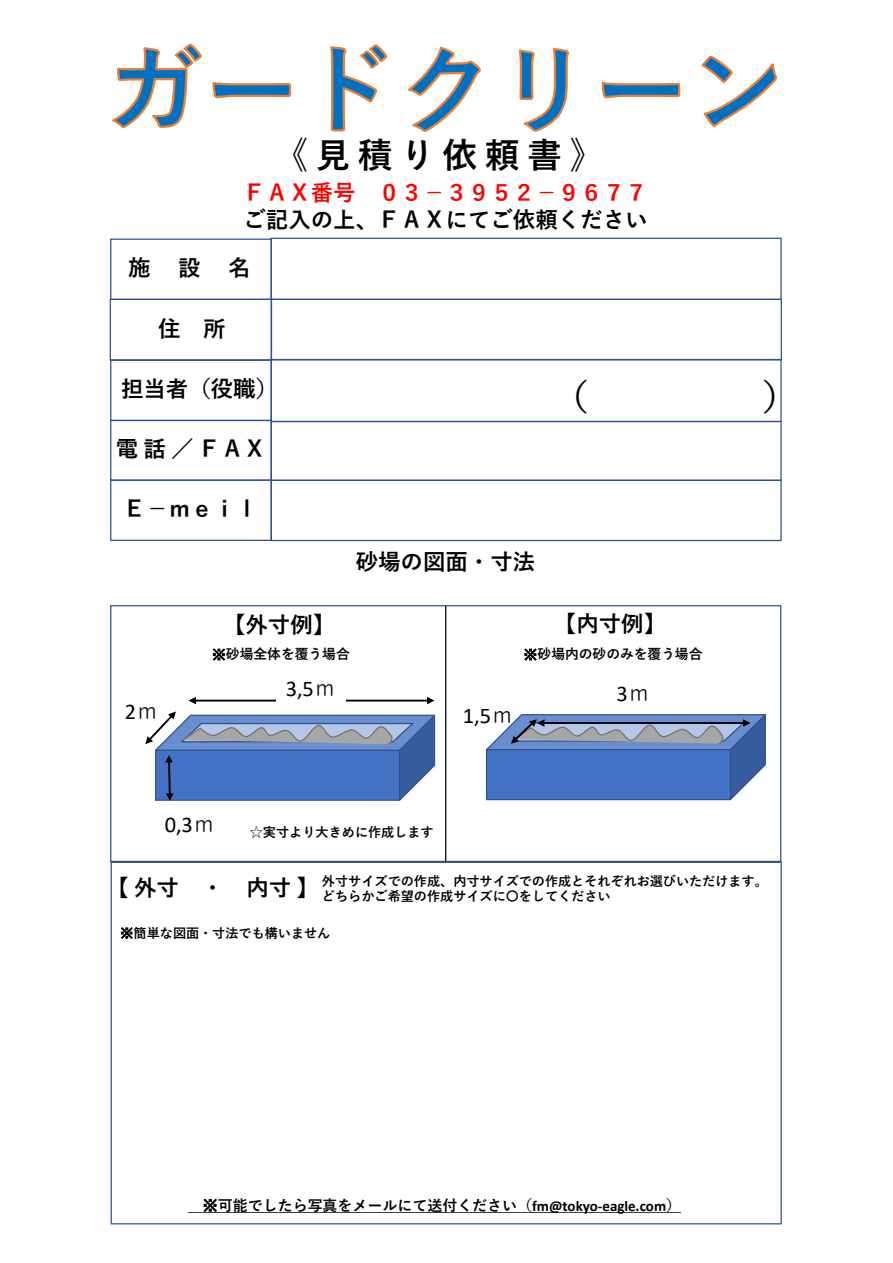
<style>
.page{position:relative;width:893px;height:1263px;background:#fff}
.page>*{position:absolute;margin:0;border:0;box-sizing:border-box;transform-origin:0 0}
.t1{font:700 34.8px "Yu Gothic";letter-spacing:.215em;color:#000}
.t2{font:700 22.5px "Yu Gothic";color:#000}
.t3{font:700 22.5px "Yu Gothic";color:#f00}
.t4{font:22.5px "Calibri";color:#000}
.t5{font:700 15px "Yu Gothic";color:#000}
.t6{font:700 13.8px "Yu Gothic";color:#000}
.t7{font:700 13.2px/15.8px "Yu Gothic";color:#000}
.s1{font-family:"MS Gothic";font-weight:400}
.s2{font-family:"Yu Gothic"}
.s3{font-family:"Calibri"}
</style>
<div class="page">
<svg style="left:112px;top:43px;width:665px;height:89px"></svg>
<div style="left:271px;top:238px;width:511px;height:62px;border:1px solid #2f528f"></div>
<div style="left:110px;top:239px;width:162px;height:61px;border:1px solid #2f528f"></div>
<div style="left:110px;top:360px;width:162px;height:61px;border:1px solid #2f528f"></div>
<div style="left:271px;top:421px;width:511px;height:60px;border:1px solid #2f528f"></div>
<div style="left:110px;top:420px;width:162px;height:61px;border:1px solid #2f528f"></div>
<div style="left:271px;top:480px;width:511px;height:61px;border:1px solid #2f528f"></div>
<div style="left:110px;top:479px;width:162px;height:62px;border:1px solid #2f528f"></div>
<svg style="left:188px;top:1199px;width:493px;height:14px"></svg>
<div style="left:110px;top:605px;width:671px;height:257px;border:1px solid #2f528f"></div>
<hr style="left:445px;top:606px;width:1px;height:255px;background:#000">
<hr style="left:195px;top:700px;width:233px;height:1px;background:#000">
<svg style="left:427px;top:697px;width:7px;height:7px"></svg>
<svg style="left:189px;top:697px;width:7px;height:7px"></svg>
<svg style="left:145px;top:711px;width:291px;height:90px;background:#6c8cc4"></svg>
<div style="left:277px;top:670px;width:69px;height:37px;background:#fff"></div>
<svg style="left:121px;top:927px;width:12px;height:12px"></svg>
<div style="left:271px;top:299px;width:511px;height:61px;border:1px solid #2f528f"></div>
<div style="left:110px;top:299px;width:162px;height:61px;border:1px solid #2f528f"></div>
<svg style="left:486px;top:714px;width:280px;height:87px;background:#6082be"></svg>
<svg style="left:213px;top:648px;width:12px;height:13px"></svg>
<svg style="left:524px;top:648px;width:13px;height:13px"></svg>
<h1 class="t1" style="left:273px;top:135px;width:333px">《見積り依頼書》</h1>
<h2 class="t3" style="left:243px;top:180px;width:406px">ＦＡＸ番号 ０３－３９５２－９６７７</h2>
<h2 class="t2" style="left:243px;top:207px;width:406px">ご記入の上、ＦＡＸにてご依頼ください</h2>
<h2 class="t2" style="left:128px;top:255px;width:124px">施設名</h2>
<h2 class="t2" style="left:158px;top:316px;width:69px">住 所</h2>
<h2 class="t2" style="left:121px;top:376px;width:159px">担当者（役職）</h2>
<h2 class="t2" style="left:116px;top:436px;width:152px">電話／ＦＡＸ</h2>
<h2 class="t2" style="left:124px;top:496px;width:136px">Ｅ－ｍｅｉｌ</h2>
<h2 class="t2" style="left:223px;top:612px;width:114px">【外寸例】</h2>
<h1 class="t1" style="left:553px;top:377px;width:36px">（</h1>
<h1 class="t1" style="left:763px;top:377px;width:36px">）</h1>
<h2 class="t2" style="left:356px;top:549px;width:181px">砂場の図面・寸法</h2>
<h2 class="t2" style="left:554px;top:611px;width:114px">【内寸例】</h2>
<p class="t6" style="left:212px;top:647px;width:139px"><span class="s1">※</span>砂場全体を覆う場合</p>
<p class="t6" style="left:524px;top:647px;width:180px"><span class="s1">※</span>砂場内の砂のみを覆う場合</p>
<h2 class="t4" style="left:125px;top:696px;width:35px">2<span class="s2">ｍ</span></h2>
<h2 class="t4" style="left:286px;top:672px;width:52px">3,5<span class="s2">ｍ</span></h2>
<h2 class="t4" style="left:463px;top:700px;width:52px">1,5<span class="s2">ｍ</span></h2>
<h2 class="t4" style="left:617px;top:678px;width:35px">3<span class="s2">ｍ</span></h2>
<h2 class="t4" style="left:165px;top:809px;width:52px">0,3<span class="s2">ｍ</span></h2>
<p class="t7" style="left:250px;top:824px;width:185px">☆実寸より大きめに作成します</p>
<p class="t7" style="left:322px;top:873px;width:447px">外寸サイズでの作成、内寸サイズでの作成とそれぞれお選びいただけます。どちらかご希望の作成サイズに〇をしてください</p>
<h2 class="t2" style="left:107px;top:875px;width:214px">【外寸 ・ 内寸】</h2>
<p class="t7" style="left:120px;top:925px;width:212px"><span class="s1">※</span>簡単な図面・寸法でも構いません</p>
<p class="t5" style="left:203px;top:1196px;width:480px"><span class="s1">※</span>可能でしたら写真をメールにて送付ください（<span class="s3">fm@tokyo-eagle.com</span>）</p>
</div>
